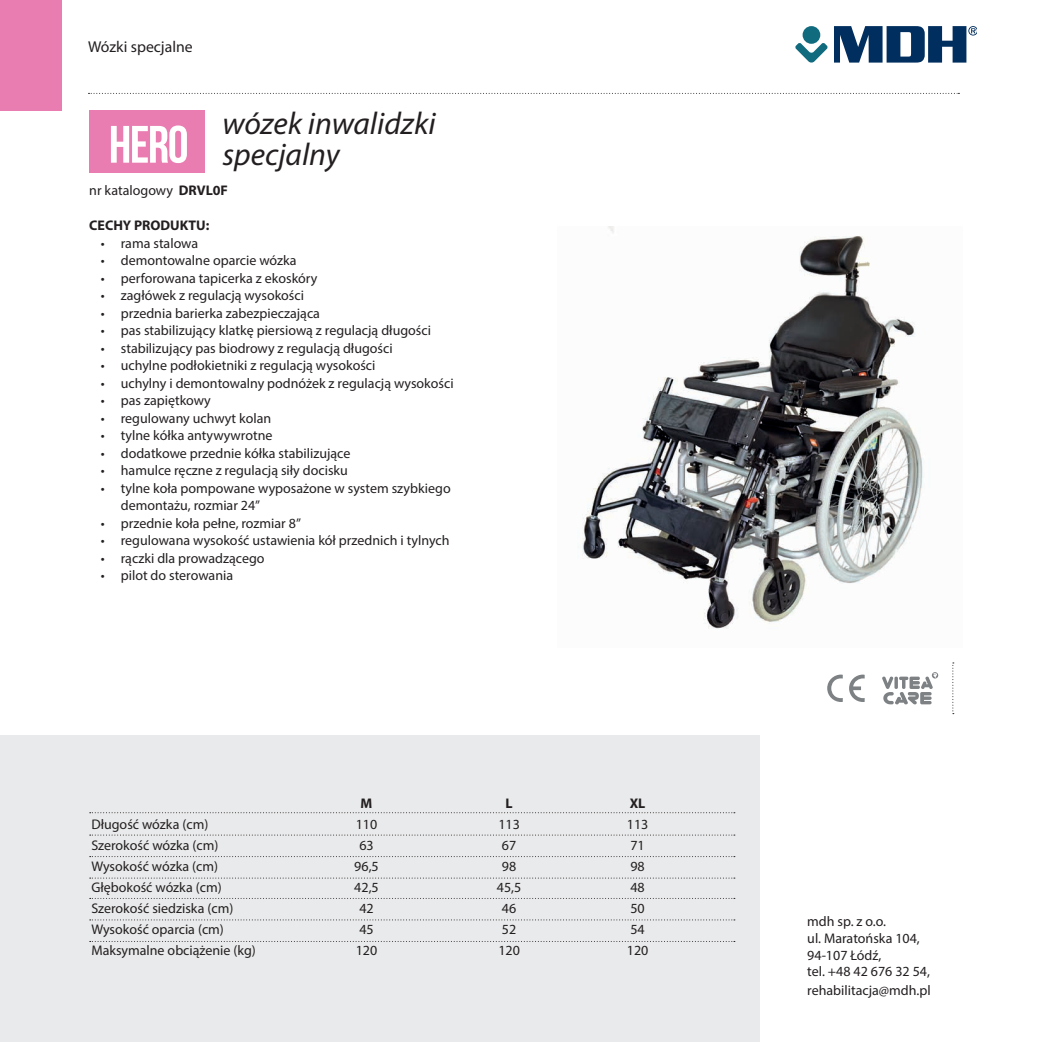
<style>
.page{position:relative;width:1042px;height:1042px;background:#fff}
.page>*{position:absolute;margin:0;border:0;box-sizing:border-box;transform-origin:0 0}
.t1{font:52.5px "Bebas Neue";color:#fff}
.t2{font:italic 31.5px/31.5px "Myriad Pro";color:#231f20}
.t3{font:15.75px "Myriad Pro";color:#231f20}
.t4{font:14px/21px "Myriad Pro";color:#231f20}
.t5{font:700 14px "Myriad Pro";color:#231f20}
.s1{font-weight:700}
</style>
<div class="page">
<div style="left:0;top:0;width:62px;height:111px;background:#e97db1"></div>
<svg style="left:88px;top:93px;width:871px;height:1px"></svg>
<svg style="left:834px;top:26px;width:142px;height:37px"></svg>
<div style="left:802px;top:26px;width:18px;height:18px;background:#116b7e;border-radius:50%"></div>
<svg style="left:795px;top:43px;width:33px;height:20px"></svg>
<div style="left:89px;top:110px;width:116px;height:62px;background:#e97db1"></div>
<div style="left:0;top:735px;width:759px;height:307px;background:#e9eaeb"></div>
<svg style="left:90px;top:834px;width:645px;height:1px"></svg>
<svg style="left:90px;top:812px;width:645px;height:1px"></svg>
<svg style="left:90px;top:856px;width:645px;height:1px"></svg>
<svg style="left:90px;top:877px;width:645px;height:1px"></svg>
<svg style="left:90px;top:898px;width:645px;height:1px"></svg>
<svg style="left:90px;top:919px;width:645px;height:1px"></svg>
<svg style="left:952px;top:662px;width:2px;height:52px"></svg>
<svg style="left:90px;top:941px;width:645px;height:1px"></svg>
<svg style="left:827px;top:674px;width:37px;height:28px"></svg>
<svg style="left:882px;top:672px;width:56px;height:32px"></svg>
<img style="left:582px;top:226px;width:341px;height:403px">
<p class="t3" style="left:88px;top:37px;width:106px">Wózki specjalne</p>
<h1 class="t1" style="left:109px;top:116px;width:81px">HERO</h1>
<h2 class="t2" style="left:222px;top:107px;width:215px">wózek inwalidzki specjalny</h2>
<p class="t4" style="left:89px;top:180px;width:140px">nr katalogowy <span class="s1">DRVL0F</span></p>
<p class="t5" style="left:89px;top:216px;width:122px">CECHY PRODUKTU:</p>
<p class="t4" style="left:101px;top:232px;width:99px">• rama stalowa</p>
<p class="t4" style="left:101px;top:250px;width:197px">• demontowalne oparcie wózka</p>
<p class="t4" style="left:101px;top:267px;width:218px">• perforowana tapicerka z ekoskóry</p>
<p class="t4" style="left:101px;top:285px;width:205px">• zagłówek z regulacją wysokości</p>
<p class="t4" style="left:101px;top:302px;width:221px">• przednia barierka zabezpieczająca</p>
<p class="t4" style="left:101px;top:320px;width:331px">• pas stabilizujący klatkę piersiową z regulacją długości</p>
<p class="t4" style="left:101px;top:337px;width:293px">• stabilizujący pas biodrowy z regulacją długości</p>
<p class="t4" style="left:101px;top:355px;width:276px">• uchylne podłokietniki z regulacją wysokości</p>
<p class="t4" style="left:101px;top:372px;width:354px">• uchylny i demontowalny podnóżek z regulacją wysokości</p>
<p class="t4" style="left:101px;top:390px;width:111px">• pas zapiętkowy</p>
<p class="t4" style="left:101px;top:407px;width:172px">• regulowany uchwyt kolan</p>
<p class="t4" style="left:101px;top:425px;width:173px">• tylne kółka antywywrotne</p>
<p class="t4" style="left:101px;top:442px;width:251px">• dodatkowe przednie kółka stabilizujące</p>
<p class="t4" style="left:101px;top:460px;width:248px">• hamulce ręczne z regulacją siły docisku</p>
<p class="t4" style="left:121px;top:479px;width:331px;line-height:17.5px;text-indent:-20px">• tylne koła pompowane wyposażone w system szybkiego demontażu, rozmiar 24”</p>
<p class="t4" style="left:101px;top:512px;width:201px">• przednie koła pełne, rozmiar 8”</p>
<p class="t4" style="left:101px;top:530px;width:350px">• regulowana wysokość ustawienia kół przednich i tylnych</p>
<p class="t4" style="left:101px;top:547px;width:165px">• rączki dla prowadzącego</p>
<p class="t4" style="left:101px;top:565px;width:134px">• pilot do sterowania</p>
<p class="t4" style="left:91px;top:814px;width:166px">Długość wózka (cm)<br>Szerokość wózka (cm)<br>Wysokość wózka (cm)<br>Głębokość wózka (cm)<br>Szerokość siedziska (cm)<br>Wysokość oparcia (cm)<br>Maksymalne obciążenie (kg)</p>
<p class="t5" style="left:361px;top:794px;width:13px">M</p>
<p class="t4" style="left:354px;top:814px;width:26px;text-align:center">110<br>63<br>96,5<br>42,5<br>42<br>45<br>120</p>
<p class="t5" style="left:505px;top:794px;width:9px">L</p>
<p class="t4" style="left:497px;top:814px;width:26px;text-align:center">113<br>67<br>98<br>45,5<br>46<br>52<br>120</p>
<p class="t5" style="left:630px;top:794px;width:17px">XL</p>
<p class="t4" style="left:627px;top:814px;width:23px">113<br>71<br>98<br>48<br>50<br>54<br>120</p>
<p class="t4" style="left:807px;top:912px;width:124px;line-height:16.8px">mdh sp. z o.o.<br>ul. Maratońska 104,<br>94-107 Łódź,<br>tel. +48 42 676 32 54,</p>
<p class="t4" style="left:807px;top:980px;width:125px">rehabilitacja@mdh.pl</p>
</div>
